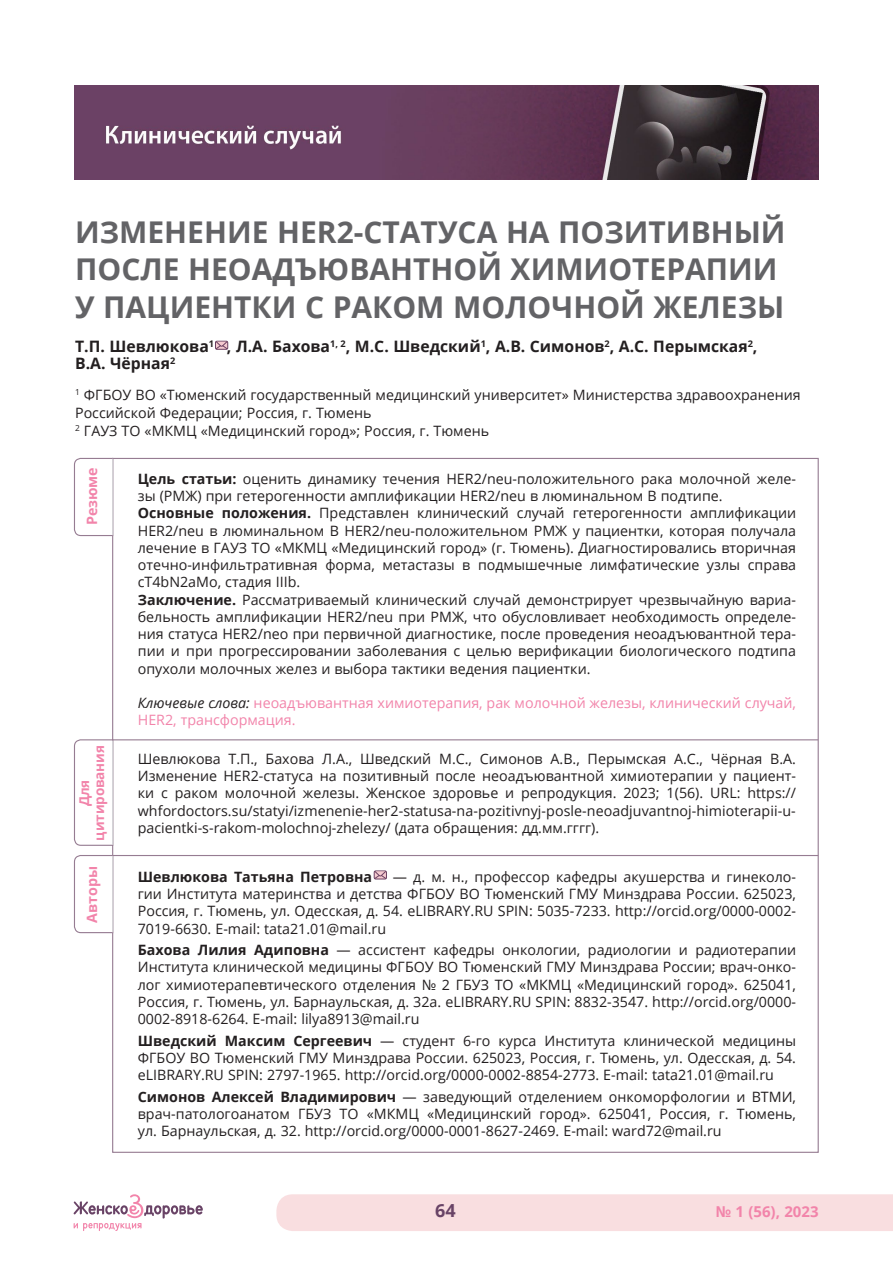
<style>
.page{position:relative;width:893px;height:1263px;background:#fff}
.page>*{position:absolute;margin:0;border:0;box-sizing:border-box;transform-origin:0 0}
.Osnova_text{font:700 30px/37.5px "Open Sans";color:#636366}
.t1{font:700 18px "Open Sans";color:#694366}
.Osnova_text-2{font:700 15.75px/16.5px "Open Sans";color:#231f20}
.t2{font:700 15px "Open Sans";color:#f284aa}
.Osnova_text-3{font:14.25px/17.2px "Open Sans";color:#231f20;text-align:justify}
.Osnova_text-4{font:14.25px/17.2px "Open Sans";color:#f284aa}
.Osnova_text-5{font:700 14.25px "Open Sans";color:#231f20}
.Osnova_text-6{font:700 14.25px "Open Sans";color:#f284aa}
.Osnova_text-7{font:700 13.5px/15px "Open Sans";letter-spacing:-.01em;color:#f284aa;text-align:center}
.s1{font-weight:700}
.s2{font-style:italic;color:#231f20}
</style>
<div class="page">
<div style="left:276px;top:1194px;width:617px;height:37px;background:#f9dee0"></div>
<svg style="left:73px;top:1194px;width:130px;height:37px"></svg>
<svg style="left:73px;top:457px;width:41px;height:80px"></svg>
<svg style="left:73px;top:855px;width:39px;height:79px"></svg>
<hr style="left:112px;top:855px;width:706px;height:1px;background:#967c92">
<hr style="left:112px;top:459px;width:1px;height:76px;background:#dcdddf">
<hr style="left:112px;top:856px;width:1px;height:76px;background:#dcdddf">
<img style="left:74px;top:86px;width:744px;height:93px">
<svg style="left:215px;top:341px;width:13px;height:9px"></svg>
<svg style="left:374px;top:870px;width:13px;height:10px"></svg>
<svg style="left:74px;top:739px;width:40px;height:107px"></svg>
<hr style="left:112px;top:740px;width:1px;height:105px;background:#dcdddf">
<hr style="left:112px;top:739px;width:706px;height:1px;background:#967c92">
<p class="Osnova_text" style="left:75px;top:212px;width:712px">ИЗМЕНЕНИЕ HER2-СТАТУСА НА ПОЗИТИВНЫЙ<br>ПОСЛЕ НЕОАДЪЮВАНТНОЙ ХИМИОТЕРАПИИ<br>У ПАЦИЕНТКИ С РАКОМ МОЛОЧНОЙ ЖЕЛЕЗЫ</p>
<p class="Osnova_text-2" style="left:75px;top:338px;width:684px">Т.П. Шевлюкова<sup>1</sup> , Л.А. Бахова<sup>1,</sup> <sup>2</sup>, М.С. Шведский<sup>1</sup>, А.В. Симонов<sup>2</sup>, А.С. Перымская<sup>2</sup>,<br>В.А. Чёрная<sup>2</sup></p>
<p class="Osnova_text-3" style="left:75px;top:385px;width:727px;line-height:18px"><sup>1</sup> ФГБОУ ВО «Тюменский государственный медицинский университет» Министерства здравоохранения<br>Российской Федерации; Россия, г. Тюмень</p>
<p class="Osnova_text-3" style="left:75px;top:422px;width:416px"><sup>2</sup> ГАУЗ ТО «МКМЦ «Медицинский город»; Россия, г. Тюмень</p>
<p class="Osnova_text-6" style="left:82px;top:525px;width:60px;rotate:-90deg">Резюме</p>
<p class="Osnova_text-3" style="left:138px;top:470px;width:660px"><span class="s1">Цель статьи:</span> оценить динамику течения HER2/neu-положительного рака молочной желе&shy;зы (РМЖ) при гетерогенности амплификации HER2/neu в люминальном В подтипе.</p>
<p class="Osnova_text-3" style="left:138px;top:504px;width:660px"><span class="s1">Основные положения.</span> Представлен клинический случай гетерогенности амплификации HER2/neu в люминальном В HER2/neu-положительном РМЖ у пациентки, которая получала лечение в ГАУЗ ТО «МКМЦ «Медицинский город» (г. Тюмень). Диагностировались вторичная отечно-инфильтративная форма, метастазы в подмышечные лимфатические узлы справа cТ4bN2аMo, стадия IIIb.</p>
<p class="Osnova_text-3" style="left:138px;top:590px;width:660px"><span class="s1">Заключение.</span> Рассматриваемый клинический случай демонстрирует чрезвычайную вариа&shy;бельность амплификации HER2/neu при РМЖ, что обусловливает необходимость определе&shy;ния статуса HER2/neo при первичной диагностике, после проведения неоадъювантной тера&shy;пии и при прогрессировании заболевания с целью верификации биологического подтипа опухоли молочных желез и выбора тактики ведения пациентки.</p>
<p class="Osnova_text-4" style="left:138px;top:694px;width:660px"><span class="s2">Ключевые слова:</span> неоадъювантная химиотерапия, рак молочной железы, клинический случай,<br>HER2, трансформация.</p>
<p class="Osnova_text-3" style="left:138px;top:750px;width:660px">Шевлюкова Т.П., Бахова Л.А., Шведский М.С., Симонов А.В., Перымская А.С., Чёрная В.А.<br>Изменение HER2-статуса на позитивный после неоадъювантной химиотерапии у пациент&shy;ки с раком молочной железы. Женское здоровье и репродукция. 2023; 1(56). URL: https:// whfordoctors.su/statyi/izmenenie-her2-statusa-na-pozitivnyj-posle-neoadjuvantnoj-himioterapii-u&shy;pacientki-s-rakom-molochnoj-zhelezy/ (дата обращения: дд.мм.гггг).</p>
<p class="Osnova_text-7" style="left:76px;top:840px;width:97px;rotate:-90deg">Для цитирования</p>
<p class="Osnova_text-6" style="left:82px;top:923px;width:58px;rotate:-90deg">Авторы</p>
<p class="Osnova_text-3" style="left:138px;top:868px;width:660px;text-indent:255px">— д. м. н., профессор кафедры акушерства и гинеколо&shy;гии Института материнства и детства ФГБОУ ВО Тюменский ГМУ Минздрава России. 625023, Россия, г. Тюмень, ул. Одесская, д. 54. eLIBRARY.RU SPIN: 5035-7233. http://orcid.org/0000-0002- 7019-6630. E-mail: tata21.01@mail.ru</p>
<p class="Osnova_text-3" style="left:138px;top:941px;width:660px"><span class="s1">Бахова Лилия Адиповна</span> — ассистент кафедры онкологии, радиологии и радиотерапии Института клинической медицины ФГБОУ ВО Тюменский ГМУ Минздрава России; врач-онко&shy;лог химиотерапевтического отделения № 2 ГБУЗ ТО «МКМЦ «Медицинский город». 625041, Россия, г. Тюмень, ул. Барнаульская, д. 32а. eLIBRARY.RU SPIN: 8832-3547. http://orcid.org/0000- 0002-8918-6264. E-mail: lilya8913@mail.ru</p>
<p class="Osnova_text-3" style="left:138px;top:1031px;width:660px"><span class="s1">Шведский Максим Сергеевич</span> — студент 6-го курса Института клинической медицины ФГБОУ ВО Тюменский ГМУ Минздрава России. 625023, Россия, г. Тюмень, ул. Одесская, д. 54. eLIBRARY.RU SPIN: 2797-1965. http://orcid.org/0000-0002-8854-2773. E-mail: tata21.01@mail.ru</p>
<p class="Osnova_text-3" style="left:138px;top:1087px;width:660px"><span class="s1">Симонов Алексей Владимирович</span> — заведующий отделением онкоморфологии и ВТМИ, врач-патологоанатом ГБУЗ ТО «МКМЦ «Медицинский город». 625041, Россия, г. Тюмень, ул. Барнаульская, д. 32. http://orcid.org/0000-0001-8627-2469. E-mail: ward72@mail.ru</p>
<p class="Osnova_text-5" style="left:138px;top:867px;width:236px">Шевлюкова Татьяна Петровна</p>
<p class="t1" style="left:435px;top:1198px;width:22px">64</p>
<p class="t2" style="left:716px;top:1201px;width:104px">№ 1 (56), 2023</p>
</div>
